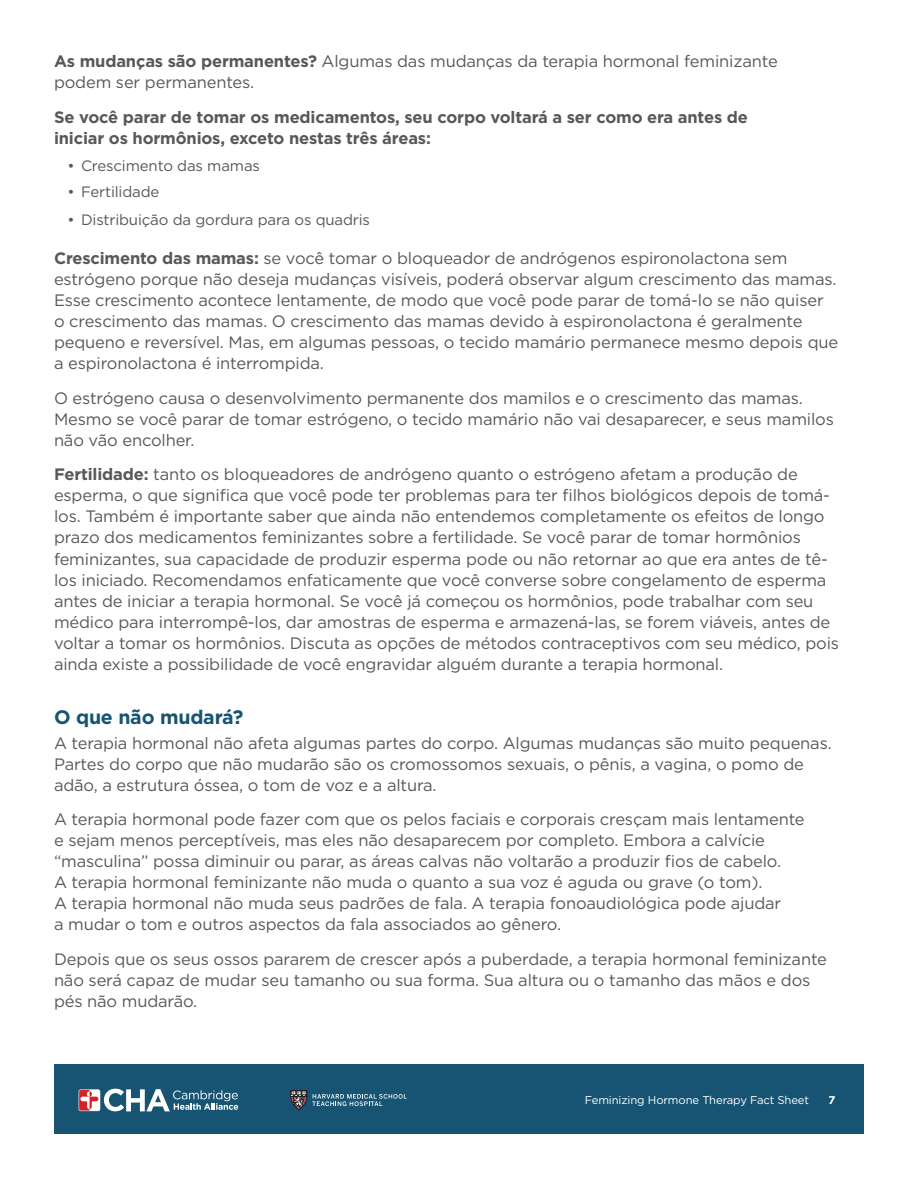
<style>
.page{position:relative;width:918px;height:1188px;background:#fff}
.page>*{position:absolute;margin:0;border:0;box-sizing:border-box;transform-origin:0 0}
.t1{font:700 19.5px "Gotham";letter-spacing:-.01em;color:#175473}
.t2{font:16.5px/21px "Gotham";letter-spacing:-.01em;color:#57585a}
.t3{font:700 16.5px/21px "Gotham";letter-spacing:-.01em;color:#57585a}
.t4{font:15px "Gotham";letter-spacing:-.01em;color:#57585a}
.t5{font:11.25px "Gotham";letter-spacing:-.01em;color:#fff}
.t6{font:700 11.25px "Gotham";color:#fff}
.s1{font-weight:700}
</style>
<div class="page">
<div style="left:54px;top:1065px;width:810px;height:69px;background:#175473"></div>
<svg style="left:79px;top:1089px;width:159px;height:22px"></svg>
<svg style="left:291px;top:1090px;width:116px;height:20px"></svg>
<p class="t2" style="left:54px;top:51px;width:725px"><span class="s1">As mudanças são permanentes?</span> Algumas das mudanças da terapia hormonal feminizante podem ser permanentes.</p>
<p class="t3" style="left:54px;top:106px;width:696px">Se você parar de tomar os medicamentos, seu corpo voltará a ser como era antes de iniciar os hormônios, exceto nestas três áreas:</p>
<p class="t4" style="left:68px;top:156px;width:194px">• Crescimento das mamas</p>
<p class="t4" style="left:68px;top:182px;width:93px">• Fertilidade</p>
<p class="t4" style="left:68px;top:210px;width:304px">• Distribuição da gordura para os quadris</p>
<p class="t2" style="left:54px;top:248px;width:786px"><span class="s1">Crescimento das mamas:</span> se você tomar o bloqueador de andrógenos espironolactona sem estrógeno porque não deseja mudanças visíveis, poderá observar algum crescimento das mamas.<br>Esse crescimento acontece lentamente, de modo que você pode parar de tomá-lo se não quiser o crescimento das mamas. O crescimento das mamas devido à espironolactona é geralmente pequeno e reversível. Mas, em algumas pessoas, o tecido mamário permanece mesmo depois que a espironolactona é interrompida.</p>
<p class="t2" style="left:54px;top:387px;width:781px">O estrógeno causa o desenvolvimento permanente dos mamilos e o crescimento das mamas.<br>Mesmo se você parar de tomar estrógeno, o tecido mamário não vai desaparecer, e seus mamilos não vão encolher.</p>
<p class="t2" style="left:54px;top:464px;width:787px"><span class="s1">Fertilidade:</span> tanto os bloqueadores de andrógeno quanto o estrógeno afetam a produção de esperma, o que significa que você pode ter problemas para ter filhos biológicos depois de tomá&shy;los. Também é importante saber que ainda não entendemos completamente os efeitos de longo prazo dos medicamentos feminizantes sobre a fertilidade. Se você parar de tomar hormônios feminizantes, sua capacidade de produzir esperma pode ou não retornar ao que era antes de tê&shy;los iniciado. Recomendamos enfaticamente que você converse sobre congelamento de esperma antes de iniciar a terapia hormonal. Se você já começou os hormônios, pode trabalhar com seu médico para interrompê-los, dar amostras de esperma e armazená-las, se forem viáveis, antes de voltar a tomar os hormônios. Discuta as opções de métodos contraceptivos com seu médico, pois ainda existe a possibilidade de você engravidar alguém durante a terapia hormonal.</p>
<p class="t1" style="left:54px;top:704px;width:191px">O que não mudará?</p>
<p class="t2" style="left:54px;top:732px;width:779px">A terapia hormonal não afeta algumas partes do corpo. Algumas mudanças são muito pequenas.<br>Partes do corpo que não mudarão são os cromossomos sexuais, o pênis, a vagina, o pomo de adão, a estrutura óssea, o tom de voz e a altura.</p>
<p class="t2" style="left:54px;top:809px;width:752px">A terapia hormonal pode fazer com que os pelos faciais e corporais cresçam mais lentamente e sejam menos perceptíveis, mas eles não desaparecem por completo. Embora a calvície “masculina” possa diminuir ou parar, as áreas calvas não voltarão a produzir fios de cabelo.<br>A terapia hormonal feminizante não muda o quanto a sua voz é aguda ou grave (o tom).<br>A terapia hormonal não muda seus padrões de fala. A terapia fonoaudiológica pode ajudar<br>a mudar o tom e outros aspectos da fala associados ao gênero.</p>
<p class="t2" style="left:54px;top:948px;width:775px">Depois que os seus ossos pararem de crescer após a puberdade, a terapia hormonal feminizante não será capaz de mudar seu tamanho ou sua forma. Sua altura ou o tamanho das mãos e dos pés não mudarão.</p>
<p class="t5" style="left:585px;top:1093px;width:226px">Feminizing Hormone Therapy Fact Sheet</p>
<p class="t6" style="left:829px;top:1092px;width:8px">7</p>
</div>
